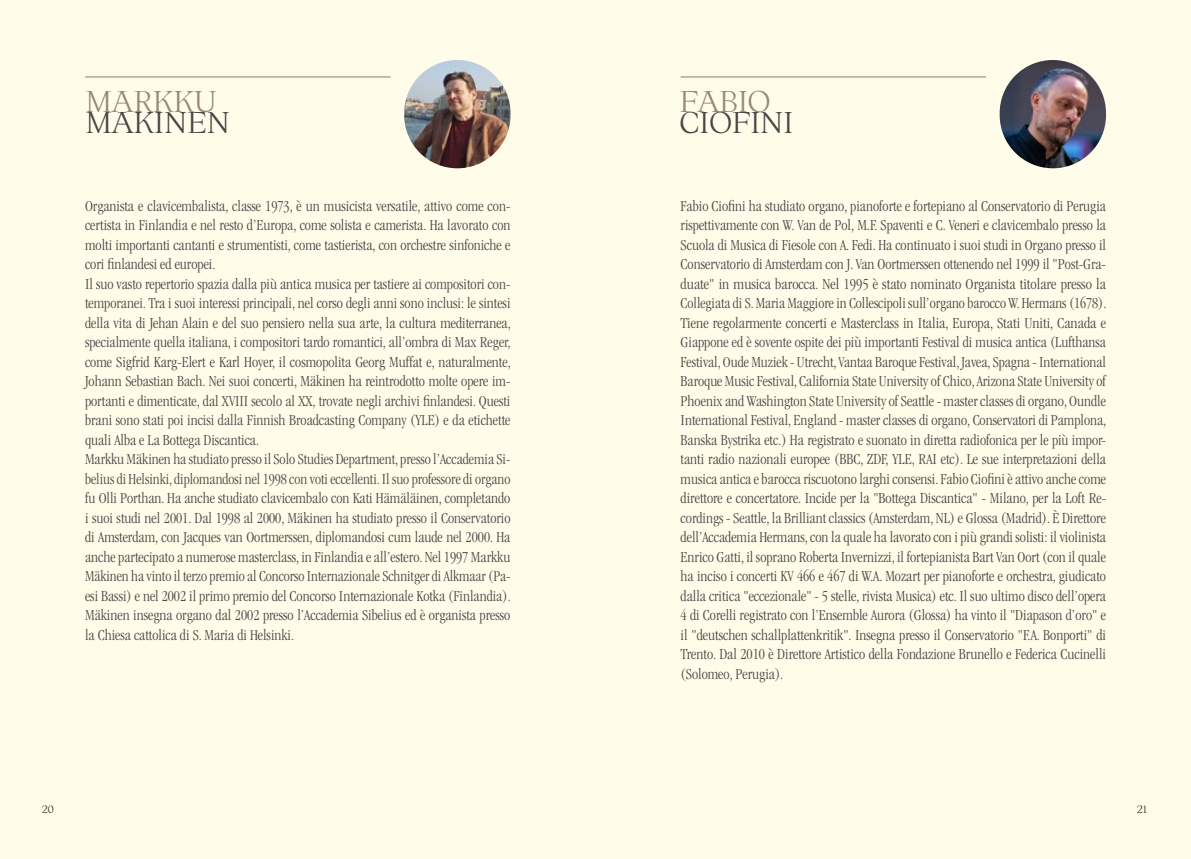
<style>
.page{position:relative;width:1191px;height:859px;background:#fffdea}
.page>*{position:absolute;margin:0;border:0;box-sizing:border-box;transform-origin:0 0}
.t1{font:300 30px "Ortica";color:#4a4546}
.t2{font:300 30px "Ortica";color:#988875}
.t3{font:300 condensed 15.75px/19.5px "ITC Garamond Std";color:#4a4546}
.t4{font:300 10.5px "Ortica";color:#1d1d1b}
</style>
<div class="page">
<hr style="left:680px;top:76px;width:306px;height:2px;background:#988875">
<hr style="left:85px;top:76px;width:305px;height:2px;background:#988875">
<img style="left:404px;top:60px;width:106px;height:108px;border-radius:53px">
<img style="left:999px;top:60px;width:107px;height:108px;border-radius:53px">
<h1 class="t2" style="left:85px;top:83px;width:133px">MARKKU</h1>
<h1 class="t1" style="left:85px;top:104px;width:146px">MAKINEN</h1>
<p class="t3" style="left:85px;top:196px;width:427px">Organista e clavicembalista, classe 1973, è un musicista versatile, attivo come con&shy;certista in Finlandia e nel resto d’Europa, come solista e camerista. Ha lavorato con molti importanti cantanti e strumentisti, come tastierista, con orchestre sinfoniche e cori finlandesi ed europei.<br>Il suo vasto repertorio spazia dalla più antica musica per tastiere ai compositori con&shy;temporanei. Tra i suoi interessi principali, nel corso degli anni sono inclusi: le sintesi della vita di Jehan Alain e del suo pensiero nella sua arte, la cultura mediterranea, specialmente quella italiana, i compositori tardo romantici, all’ombra di Max Reger, come Sigfrid Karg-Elert e Karl Hoyer, il cosmopolita Georg Muffat e, naturalmente, Johann Sebastian Bach. Nei suoi concerti, Mäkinen ha reintrodotto molte opere im&shy;portanti e dimenticate, dal XVIII secolo al XX, trovate negli archivi finlandesi. Questi brani sono stati poi incisi dalla Finnish Broadcasting Company (YLE) e da etichette quali Alba e La Bottega Discantica.<br>Markku Mäkinen ha studiato presso il Solo Studies Department, presso l’Accademia Si&shy;belius di Helsinki, diplomandosi nel 1998 con voti eccellenti. Il suo professore di organo fu Olli Porthan. Ha anche studiato clavicembalo con Kati Hämäläinen, completando i suoi studi nel 2001. Dal 1998 al 2000, Mäkinen ha studiato presso il Conservatorio di Amsterdam, con Jacques van Oortmerssen, diplomandosi cum laude nel 2000. Ha anche partecipato a numerose masterclass, in Finlandia e all’estero. Nel 1997 Markku Mäkinen ha vinto il terzo premio al Concorso Internazionale Schnitger di Alkmaar (Pa&shy;esi Bassi) e nel 2002 il primo premio del Concorso Internazionale Kotka (Finlandia).<br>Mäkinen insegna organo dal 2002 presso l’Accademia Sibelius ed è organista presso la Chiesa cattolica di S. Maria di Helsinki.</p>
<h1 class="t2" style="left:679px;top:83px;width:92px">FABIO</h1>
<h1 class="t1" style="left:679px;top:104px;width:115px">CIOFINI</h1>
<p class="t3" style="left:680px;top:196px;width:427px;text-align:justify">Fabio Ciofini ha studiato organo, pianoforte e fortepiano al Conservatorio di Perugia rispettivamente con W. Van de Pol, M.F. Spaventi e C. Veneri e clavicembalo presso la Scuola di Musica di Fiesole con A. Fedi. Ha continuato i suoi studi in Organo presso il Conservatorio di Amsterdam con J. Van Oortmerssen ottenendo nel 1999 il "Post-Gra&shy;duate" in musica barocca. Nel 1995 è stato nominato Organista titolare presso la Collegiata di S. Maria Maggiore in Collescipoli sull’organo barocco W. Hermans (1678).<br>Tiene regolarmente concerti e Masterclass in Italia, Europa, Stati Uniti, Canada e Giappone ed è sovente ospite dei più importanti Festival di musica antica (Lufthansa Festival, Oude Muziek - Utrecht, Vantaa Baroque Festival, Javea, Spagna - International Baroque Music Festival, California State University of Chico, Arizona State University of Phoenix and Washington State University of Seattle - master classes di organo, Oundle International Festival, England - master classes di organo, Conservatori di Pamplona, Banska Bystrika etc.) Ha registrato e suonato in diretta radiofonica per le più impor&shy;tanti radio nazionali europee (BBC, ZDF, YLE, RAI etc). Le sue interpretazioni della musica antica e barocca riscuotono larghi consensi. Fabio Ciofini è attivo anche come direttore e concertatore. Incide per la "Bottega Discantica" - Milano, per la Loft Re&shy;cordings - Seattle, la Brilliant classics (Amsterdam, NL) e Glossa (Madrid). È Direttore dell’Accademia Hermans, con la quale ha lavorato con i più grandi solisti: il violinista Enrico Gatti, il soprano Roberta Invernizzi, il fortepianista Bart Van Oort (con il quale ha inciso i concerti KV 466 e 467 di W.A. Mozart per pianoforte e orchestra, giudicato dalla critica "eccezionale" - 5 stelle, rivista Musica) etc. Il suo ultimo disco dell’opera 4 di Corelli registrato con l’Ensemble Aurora (Glossa) ha vinto il "Diapason d’oro" e il "deutschen schallplattenkritik". Insegna presso il Conservatorio "F.A. Bonporti" di Trento. Dal 2010 è Direttore Artistico della Fondazione Brunello e Federica Cucinelli (Solomeo, Perugia).</p>
<p class="t4" style="left:42px;top:803px;width:14px">20</p>
<p class="t4" style="left:1137px;top:803px;width:11px">21</p>
</div>
